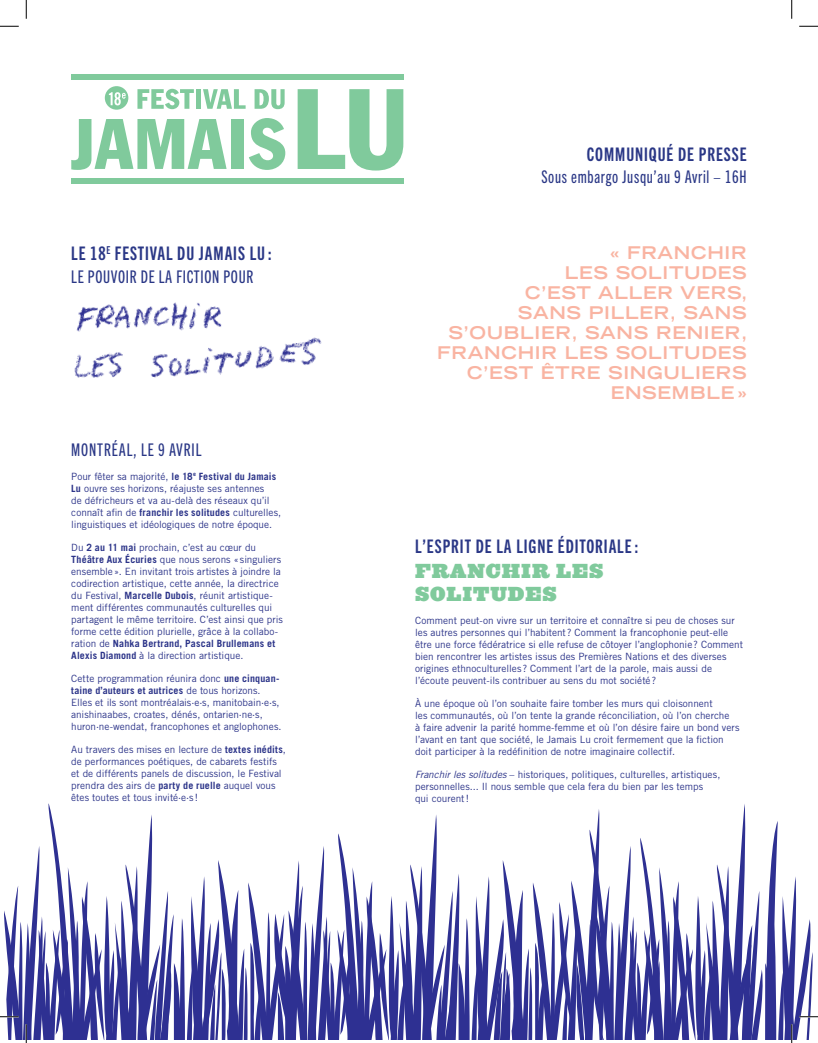
<style>
.page{position:relative;width:818px;height:1043px;background:#fff}
.page>*{position:absolute;margin:0;border:0;box-sizing:border-box;transform-origin:0 0}
.t1{font:18.75px/25px "Trade Gothic Next LT Pro Bd Cm";letter-spacing:.05em;color:#2a3786}
.t2{font:18.75px "Ziggurat HTF Black";letter-spacing:.05em;color:#80ca9c}
.t3{font:700 expanded 17.5px/20px "Trade Gothic LT Std";letter-spacing:.04em;color:#f9b4a2;text-align:right}
.t4{font:17.5px "Trade Gothic Next LT Pro Cm";letter-spacing:.04em;color:#2a3786}
.texte{font:10px/12px "Trade Gothic LT Std";color:#2c3489}
.s1{font-weight:700}
.s2{font-family:"Ziggurat HTF Black";color:#80ca9c}
.s3{font-style:italic}
</style>
<div class="page">
<div style="left:71px;top:178px;width:332px;height:6px;background:#80ca9c"></div>
<div style="left:71px;top:74px;width:332px;height:6px;background:#80ca9c"></div>
<svg style="left:137px;top:89px;width:57px;height:20px"></svg>
<div style="left:196px;top:89px;width:5px;height:20px;background:#80ca9c"></div>
<svg style="left:203px;top:89px;width:42px;height:20px"></svg>
<svg style="left:254px;top:89px;width:30px;height:20px"></svg>
<svg style="left:297px;top:89px;width:106px;height:81px"></svg>
<svg style="left:71px;top:119px;width:155px;height:51px"></svg>
<div style="left:231px;top:119px;width:13px;height:50px;background:#80ca9c"></div>
<svg style="left:249px;top:118px;width:36px;height:52px"></svg>
<svg style="left:105px;top:86px;width:23px;height:24px"></svg>
<img style="left:74px;top:302px;width:248px;height:76px">
<svg style="left:0;top:25px;width:19px;height:2px"></svg>
<svg style="left:799px;top:25px;width:19px;height:2px"></svg>
<svg style="left:25px;top:0;width:2px;height:19px"></svg>
<svg style="left:791px;top:0;width:1px;height:19px"></svg>
<svg style="left:0;top:803px;width:818px;height:239px"></svg>
<p class="t1" style="left:71px;top:240px;width:202px">LE 18<sup>E</sup> FESTIVAL DU JAMAIS LU :</p>
<p class="t4" style="left:71px;top:265px;width:183px">LE POUVOIR DE LA FICTION POUR</p>
<p class="t4" style="left:71px;top:438px;width:132px">MONTRÉAL, LE 9 AVRIL</p>
<p class="texte" style="left:71px;top:470px;width:211px">Pour fêter sa majorité, <span class="s1">le 18</span><sup>e</sup> <span class="s1">Festival du Jamais Lu</span> ouvre ses horizons, réajuste ses antennes<br>de défricheurs et va au-delà des réseaux qu’il connaît afin de <span class="s1">franchir les solitudes</span> culturelles, linguistiques et idéologiques de notre époque.</p>
<p class="texte" style="left:71px;top:541px;width:213px">Du <span class="s1">2 au 11 mai</span> prochain, c’est au cœur du <span class="s1">Théâtre Aux Écuries</span> que nous serons «singuliers ensemble». En invitant trois artistes à joindre la codirection artistique, cette année, la directrice du Festival, <span class="s1">Marcelle Dubois</span>, réunit artistique&shy;ment différentes communautés culturelles qui partagent le même territoire. C’est ainsi que pris forme cette édition plurielle, grâce à la collabo&shy;ration de <span class="s1">Nahka Bertrand, Pascal Brullemans et Alexis Diamond</span> à la direction artistique.</p>
<p class="texte" style="left:71px;top:672px;width:212px">Cette programmation réunira donc <span class="s1">une cinquan&shy;taine d’auteurs et autrices</span> de tous horizons.<br>Elles et ils sont montréalais∙e∙s, manitobain∙e∙s, anishinaabes, croates, dénés, ontarien∙ne∙s, huron∙ne-wendat, francophones et anglophones.</p>
<p class="texte" style="left:71px;top:743px;width:216px">Au travers des mises en lecture de <span class="s1">textes inédits</span>, de performances poétiques, de cabarets festifs et de différents panels de discussion, le Festival prendra des airs de <span class="s1">party de ruelle</span> auquel vous êtes toutes et tous invité∙e∙s !</p>
<p class="t1" style="left:587px;top:140px;width:161px">COMMUNIQUÉ DE PRESSE</p>
<p class="t4" style="left:541px;top:165px;width:207px">Sous embargo Jusqu’au 9 Avril – 16H</p>
<p class="t3" style="left:564px;top:242px;width:183px">« FRANCHIR<br>LES SOLITUDES</p>
<p class="t3" style="left:525px;top:282px;width:224px">C’EST ALLER VERS,</p>
<p class="t3" style="left:448px;top:302px;width:300px">SANS PILLER, SANS<br>S’OUBLIER, SANS RENIER,</p>
<p class="t3" style="left:437px;top:342px;width:311px">FRANCHIR LES SOLITUDES</p>
<p class="t3" style="left:467px;top:362px;width:281px">C’EST ÊTRE SINGULIERS<br>ENSEMBLE »</p>
<p class="t1" style="left:415px;top:532px;width:225px">L’ESPRIT DE LA LIGNE ÉDITORIALE:<br><span class="s2">FRANCHIR LES</span></p>
<p class="t2" style="left:415px;top:581px;width:143px">SOLITUDES</p>
<p class="texte" style="left:415px;top:614px;width:329px">Comment peut-on vivre sur un territoire et connaître si peu de choses sur les autres personnes qui l’habitent ? Comment la francophonie peut-elle être une force fédératrice si elle refuse de côtoyer l’anglophonie ? Comment bien rencontrer les artistes issus des Premières Nations et des diverses origines ethnoculturelles ? Comment l’art de la parole, mais aussi de l’écoute peuvent-ils contribuer au sens du mot société?</p>
<p class="texte" style="left:415px;top:697px;width:326px">À une époque où l’on souhaite faire tomber les murs qui cloisonnent<br>les communautés, où l’on tente la grande réconciliation, où l’on cherche<br>à faire advenir la parité homme-femme et où l’on désire faire un bond vers l’avant en tant que société, le Jamais Lu croit fermement que la fiction doit participer à la redéfinition de notre imaginaire collectif.</p>
<p class="texte" style="left:415px;top:768px;width:307px"><span class="s3">Franchir les solitudes</span> – historiques, politiques, culturelles, artistiques, personnelles... Il nous semble que cela fera du bien par les temps<br>qui courent!</p>
</div>
